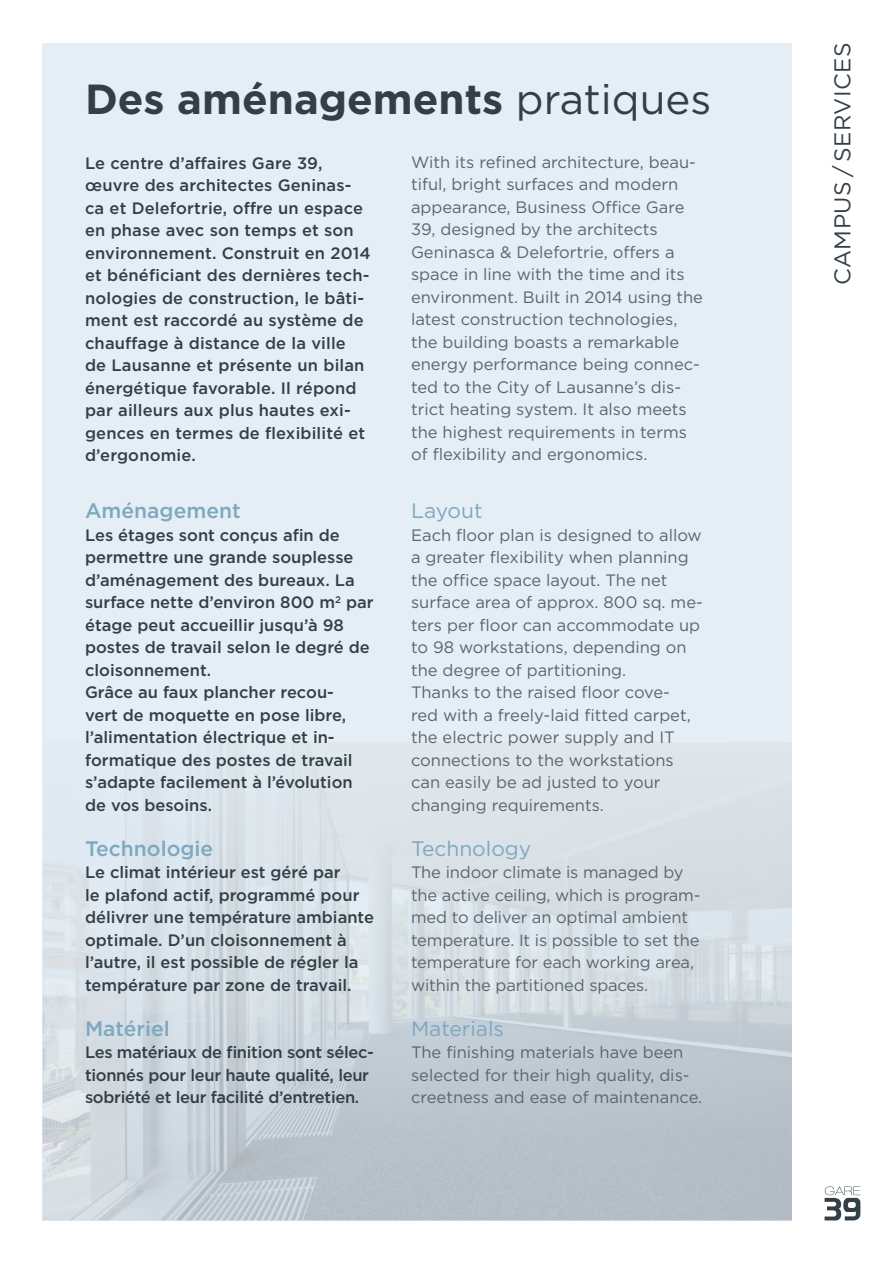
<style>
.page{position:relative;width:893px;height:1263px;background:#fff}
.page>*{position:absolute;margin:0;border:0;box-sizing:border-box;transform-origin:0 0}
.Lead{font:700 42px "Gotham";color:#333f47}
.Titre_bleu{font:22.8px "Gotham";letter-spacing:.02em;color:#333f47}
.Lead-2{font:500 21px "Gotham";color:#7ea8c0}
.Lead-3{font:21px "Gotham";color:#7ea8c0}
.Lead-4{font:16.5px/22.5px "Gotham";color:#5c656c}
.Lead-5{font:500 16.5px/22.5px "Gotham";color:#333f47}
.Lead-6{font:500 16.5px/22.5px "Gotham";letter-spacing:-.02em;color:#333f47}
.s1{font-weight:400}
</style>
<div class="page">
<div style="left:43px;top:43px;width:749px;height:699px;background:#e5eef4"></div>
<svg style="left:824px;top:1186px;width:36px;height:34px"></svg>
<img style="left:43px;top:742px;width:749px;height:478px">
<p class="Lead" style="left:85px;top:72px;width:628px">Des aménagements <span class="s1">pratiques</span></p>
<p class="Lead-5" style="left:85px;top:151px;width:287px">Le centre d’affaires Gare 39, œuvre des architectes Geninas&shy;ca et Delefortrie, offre un espace en phase avec son temps et son environnement. Construit en 2014 et bénéficiant des dernières tech&shy;nologies de construction, le bâti&shy;ment est raccordé au système de chauffage à distance de la ville de Lausanne et présente un bilan énergétique favorable. Il répond par ailleurs aux plus hautes exi&shy;gences en termes de flexibilité et d’ergonomie.</p>
<p class="Lead-4" style="left:411px;top:150px;width:293px">With its refined architecture, beau&shy;tiful, bright surfaces and modern appearance, Business Office Gare 39, designed by the architects Geninasca &amp; Delefortrie, offers a space in line with the time and its environment. Built in 2014 using the latest construction technologies, the building boasts a remarkable energy performance being connec&shy;ted to the City of Lausanne’s dis&shy;trict heating system. It also meets the highest requirements in terms of flexibility and ergonomics.</p>
<p class="Lead-2" style="left:85px;top:497px;width:157px">Aménagement</p>
<p class="Lead-5" style="left:85px;top:523px;width:290px">Les étages sont conçus afin de permettre une grande souplesse d’aménagement des bureaux. La surface nette d’environ 800 m<sup>2</sup> par étage peut accueillir jusqu’à 98 postes de travail selon le degré de cloisonnement.</p>
<p class="Lead-5" style="left:85px;top:681px;width:269px">Grâce au faux plancher recou&shy;vert de moquette en pose libre, l’alimentation électrique et in&shy;formatique des postes de travail s’adapte facilement à l’évolution de vos besoins.</p>
<p class="Lead-2" style="left:85px;top:835px;width:130px">Technologie</p>
<p class="Lead-5" style="left:85px;top:861px;width:291px">Le climat intérieur est géré par<br>le plafond actif, programmé pour délivrer une température ambiante optimale. D’un cloisonnement à l’autre, il est possible de régler la température par zone de travail.</p>
<p class="Lead-2" style="left:85px;top:1015px;width:86px">Matériel</p>
<p class="Lead-6" style="left:85px;top:1041px;width:290px">Les matériaux de finition sont sélec&shy;tionnés pour leur haute qualité, leur sobriété et leur facilité d’entretien.</p>
<p class="Lead-3" style="left:411px;top:497px;width:73px">Layout</p>
<p class="Lead-4" style="left:411px;top:523px;width:293px">Each floor plan is designed to allow a greater flexibility when planning the office space layout. The net surface area of approx. 800 sq. me&shy;ters per floor can accommodate up to 98 workstations, depending on the degree of partitioning.</p>
<p class="Lead-4" style="left:411px;top:681px;width:281px">Thanks to the raised floor cove&shy;red with a freely-laid fitted carpet, the electric power supply and IT connections to the workstations can easily be ad justed to your changing requirements.</p>
<p class="Lead-3" style="left:411px;top:835px;width:122px">Technology</p>
<p class="Lead-4" style="left:411px;top:861px;width:291px">The indoor climate is managed by the active ceiling, which is program&shy;med to deliver an optimal ambient temperature. It is possible to set the temperature for each working area, within the partitioned spaces.</p>
<p class="Lead-3" style="left:411px;top:1015px;width:95px">Materials</p>
<p class="Lead-4" style="left:411px;top:1041px;width:293px">The finishing materials have been selected for their high quality, dis&shy;creetness and ease of maintenance.</p>
<p class="Titre_bleu" style="left:828px;top:285px;width:244px;rotate:-90deg">CAMPUS / SERVICES</p>
</div>
